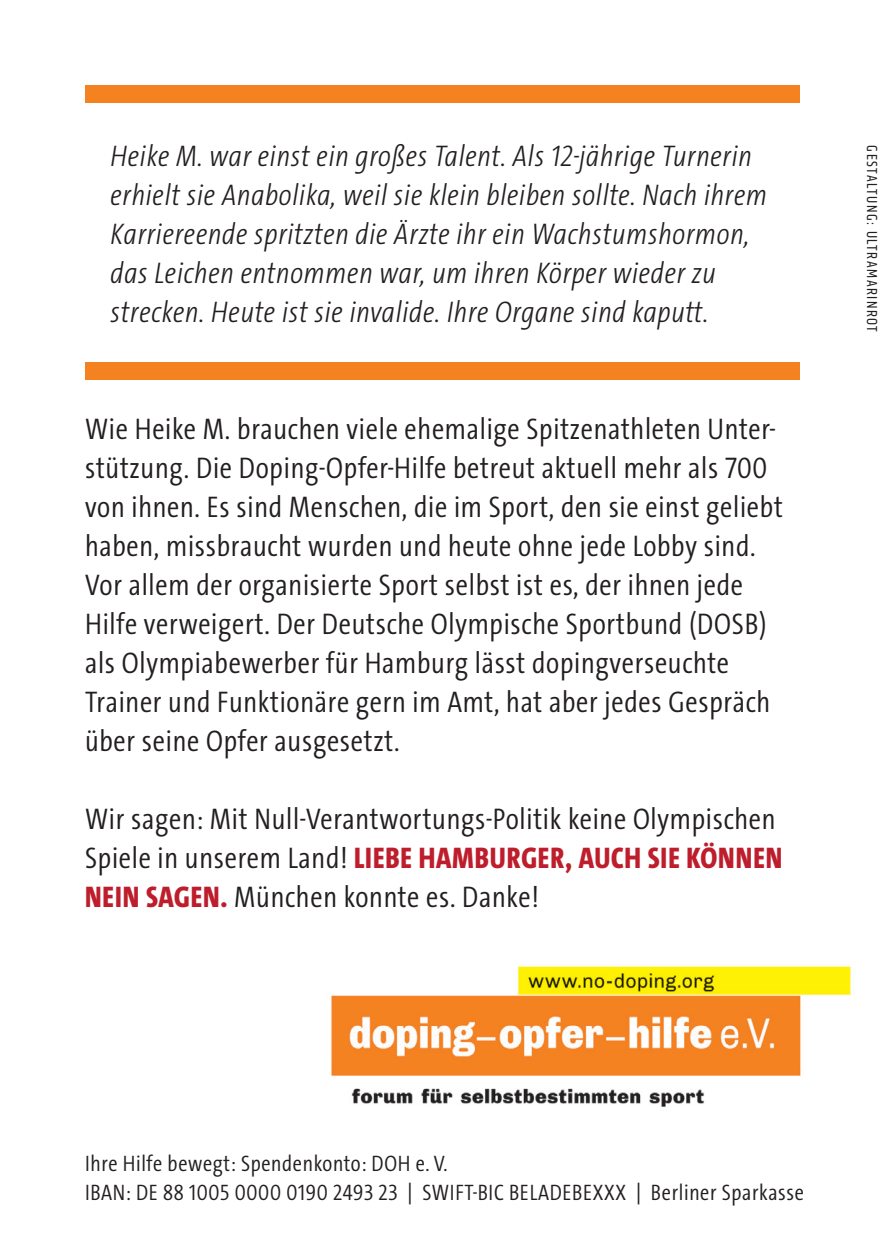
<style>
.page{position:relative;width:893px;height:1259px;background:#fff}
.page>*{position:absolute;margin:0;border:0;box-sizing:border-box;transform-origin:0 0}
.t1{font:300 30px/39px "The Sans Cd LF4";letter-spacing:.025em;color:#231f20}
.t2{font:italic 300 30px/39px "The Sans Cd LF3 i";letter-spacing:.025em;color:#231f20}
.t3{font:800 30px "The Sans Cd LF8";letter-spacing:.025em;color:#be1d2c}
.t4{font:300 22.5px/28.5px "The Sans Cd LF4";letter-spacing:.03em;color:#231f20}
.t5{font:condensed 15px "Klavika";letter-spacing:.1em;color:#231f20}
.s1{font-family:"The Sans Cd LF4";font-weight:300;color:#231f20}
.s2{font-family:"The Sans Cd LF8";font-weight:800;color:#be1d2c}
</style>
<div class="page">
<img style="left:331px;top:966px;width:520px;height:141px">
<div style="left:85px;top:86px;width:714px;height:17px;background:#f58220"></div>
<div style="left:85px;top:362px;width:714px;height:17px;background:#f58220"></div>
<p class="t2" style="left:111px;top:138px;width:658px">Heike M. war einst ein großes Talent. Als 12-jährige Turnerin erhielt sie Anabolika, weil sie klein bleiben sollte. Nach ihrem Karriereende spritzten die Ärzte ihr ein Wachstumshormon, das Leichen entnommen war, um ihren Körper wieder zu strecken. Heute ist sie invalide. Ihre Organe sind kaputt.</p>
<p class="t1" style="left:85px;top:411px;width:699px">Wie Heike M. brauchen viele ehemalige Spitzenathleten Unter&shy;stützung. Die Doping-Opfer-Hilfe betreut aktuell mehr als 700 von ihnen. Es sind Menschen, die im Sport, den sie einst geliebt haben, missbraucht wurden und heute ohne jede Lobby sind.<br>Vor allem der organisierte Sport selbst ist es, der ihnen jede Hilfe verweigert. Der Deutsche Olympische Sportbund (DOSB) als Olympiabewerber für Hamburg lässt dopingverseuchte Trainer und Funktionäre gern im Amt, hat aber jedes Gespräch über seine Opfer ausgesetzt.</p>
<p class="t1" style="left:85px;top:801px;width:692px">Wir sagen: Mit Null-Verantwortungs-Politik keine Olympischen</p>
<p class="t3" style="left:85px;top:842px;width:699px"><span class="s1">Spiele in unserem Land!</span> LIEBE HAMBURGER, AUCH SIE KÖNNEN</p>
<p class="t1" style="left:85px;top:879px;width:455px"><span class="s2">NEIN SAGEN.</span> München konnte es. Danke!</p>
<p class="t5" style="left:881px;top:145px;width:188px;rotate:90deg">Gestaltung: Ultramarinrot</p>
<p class="t4" style="left:85px;top:1150px;width:720px">Ihre Hilfe bewegt: Spendenkonto: DOH e. V.<br>IBAN: DE 88 1005 0000 0190 2493 23 | SWIFT-BIC BELADEBEXXX | Berliner Sparkasse</p>
</div>
